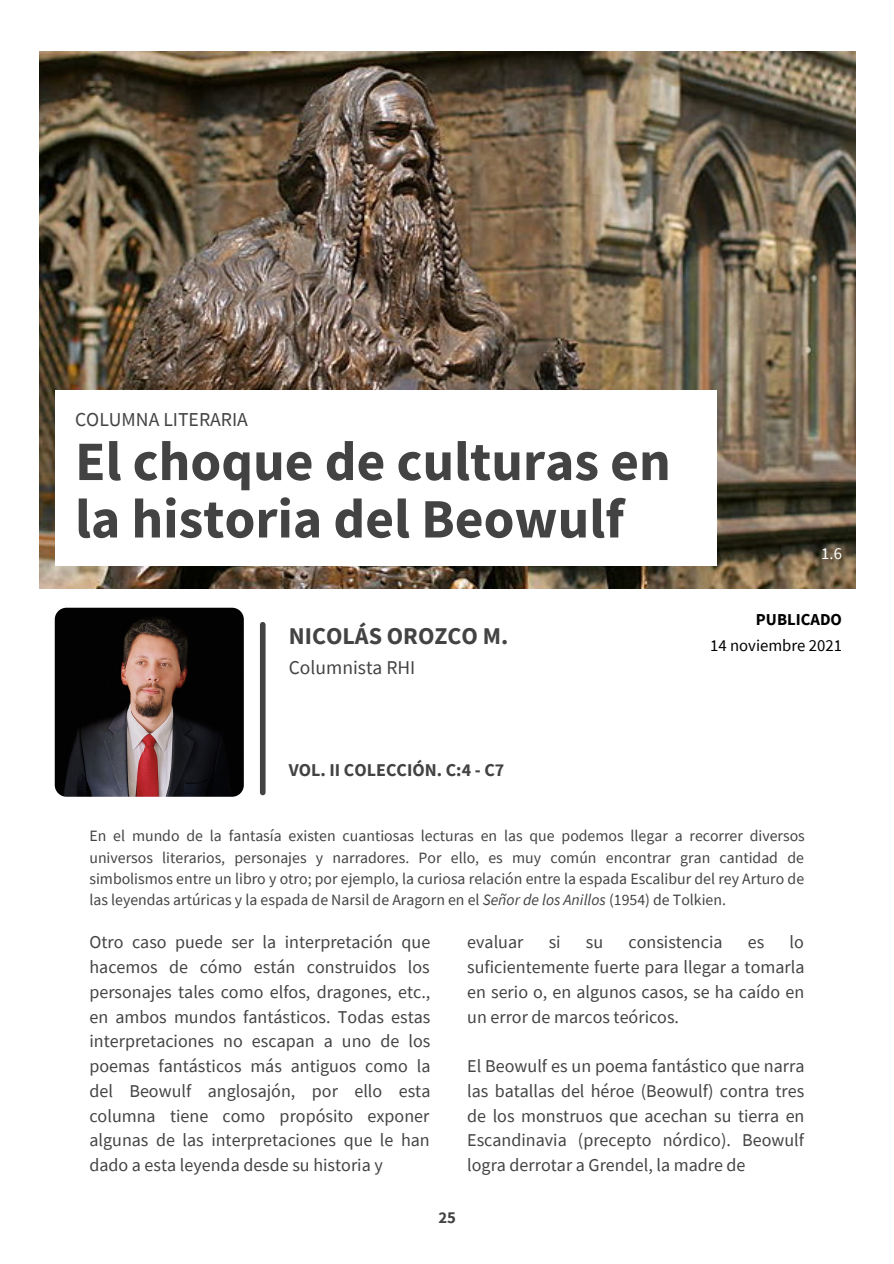
<style>
.page{position:relative;width:894px;height:1264px;background:#fff}
.page>*{position:absolute;margin:0;border:0;box-sizing:border-box;transform-origin:0 0}
.t1{font:700 55.65px/57.4px "Source Sans Pro";color:#434343}
.t2{font:700 24px "Source Sans Pro";color:#434343}
.t3{font:19.65px "Source Sans Pro";color:#434343}
.t4{font:19.5px "Source Sans Pro";color:#434343}
.t5{font:18px/24.8px "Source Sans Pro";color:#434343;text-align:justify}
.t6{font:700 18px "Source Sans Pro";color:#434343}
.t7{font:16.65px "Source Sans Pro";color:#000}
.t8{font:700 16.65px "Source Sans Pro";color:#000}
.t9{font:16.65px "Source Sans Pro";color:#fff}
.t10{font:700 16.65px "Source Sans Pro";color:#434343}
.t11{font:15.75px/21.5px "Source Sans Pro";color:#434343;text-align:justify}
.s1{font-style:italic}
</style>
<div class="page">
<img style="left:39px;top:51px;width:816px;height:537px">
<div style="left:55px;top:390px;width:661px;height:175px;background:#fff"></div>
<div style="left:260px;top:624px;width:5px;height:168px;background:#434343"></div>
<img style="left:55px;top:607px;width:189px;height:189px;border-radius:12px">
<p class="t3" style="left:75px;top:406px;width:174px">COLUMNA LITERARIA</p>
<p class="t1" style="left:75px;top:431px;width:597px">El choque de culturas en la historia del Beowulf</p>
<p class="t2" style="left:289px;top:620px;width:221px">NICOLÁS OROZCO M.</p>
<p class="t4" style="left:289px;top:655px;width:128px">Columnista RHI</p>
<p class="t6" style="left:289px;top:758px;width:217px">VOL. II COLECCIÓN. C:4 - C7</p>
<p class="t9" style="left:821px;top:543px;width:22px">1.6</p>
<p class="t8" style="left:755px;top:609px;width:87px">PUBLICADO</p>
<p class="t7" style="left:710px;top:634px;width:133px">14 noviembre 2021</p>
<p class="t11" style="left:89px;top:824px;width:716px">En el mundo de la fantasía existen cuantiosas lecturas en las que podemos llegar a recorrer diversos universos literarios, personajes y narradores. Por ello, es muy común encontrar gran cantidad de simbolismos entre un libro y otro; por ejemplo, la curiosa relación entre la espada Escalibur del rey Arturo de las leyendas artúricas y la espada de Narsil de Aragorn en el <span class="s1">Señor de los Anillos</span> (1954) de Tolkien.</p>
<p class="t5" style="left:89px;top:929px;width:342px">Otro caso puede ser la interpretación que hacemos de cómo están construidos los personajes tales como elfos, dragones, etc., en ambos mundos fantásticos. Todas estas interpretaciones no escapan a uno de los poemas fantásticos más antiguos como la del Beowulf anglosajón, por ello esta columna tiene como propósito exponer algunas de las interpretaciones que le han dado a esta leyenda desde su historia y</p>
<p class="t5" style="left:467px;top:929px;width:58px">evaluar</p>
<p class="t5" style="left:548px;top:929px;width:13px">si</p>
<p class="t5" style="left:585px;top:929px;width:19px">su</p>
<p class="t5" style="left:628px;top:929px;width:95px">consistencia</p>
<p class="t5" style="left:747px;top:929px;width:18px">es</p>
<p class="t5" style="left:467px;top:929px;width:338px;text-indent:322px">lo suficientemente fuerte para llegar a tomarla en serio o, en algunos casos, se ha caído en un error de marcos teóricos.</p>
<p class="t5" style="left:467px;top:1053px;width:338px">El Beowulf es un poema fantástico que narra las batallas del héroe (Beowulf) contra tres de los monstruos que acechan su tierra en Escandinavia (precepto nórdico). Beowulf logra derrotar a Grendel, la madre de</p>
<p class="t10" style="left:438px;top:1206px;width:19px">25</p>
</div>
